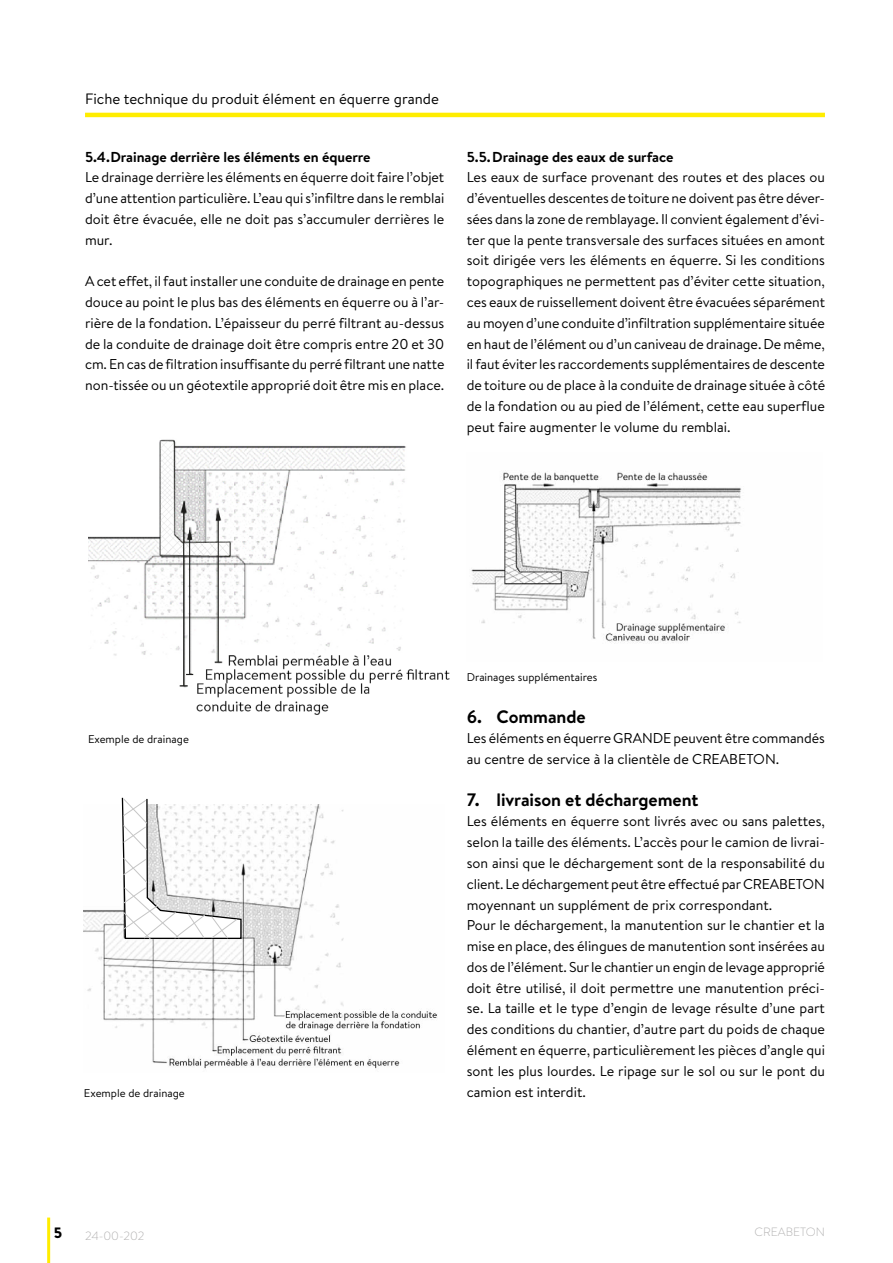
<style>
.page{position:relative;width:893px;height:1263px;background:#fff}
.page>*{position:absolute;margin:0;border:0;box-sizing:border-box;transform-origin:0 0}
.t1{font:700 18px "Brandon Text";letter-spacing:-.005em;color:#000}
.t2{font:15px "Brandon Text";color:#000}
.t3{font:900 15px "Brandon Text";color:#000}
.t4{font:700 14.4px "Brandon Text";letter-spacing:-.005em;color:#000}
.t5{font:14.25px/20.9px "Brandon Text";color:#000;text-align:justify}
.t6{font:300 12px "Brandon Text";color:#b3b2b2}
.t7{font:11.25px "Brandon Text";color:#000}
</style>
<div class="page">
<hr style="left:47px;top:1217px;width:3px;height:46px;background:#ffed00">
<hr style="left:85px;top:113px;width:740px;height:4px;background:#ffed00">
<img style="left:88px;top:439px;width:362px;height:276px">
<img style="left:84px;top:804px;width:353px;height:265px">
<svg style="left:121px;top:797px;width:121px;height:143px"></svg>
<img style="left:471px;top:471px;width:270px;height:173px">
<p class="t2" style="left:85px;top:89px;width:355px">Fiche technique du produit élément en équerre grande</p>
<p class="t4" style="left:85px;top:147px;width:287px">5.4.Drainage derrière les éléments en équerre</p>
<p class="t5" style="left:85px;top:167px;width:361px">Le drainage derrière les éléments en équerre doit faire l’objet d’une attention particulière. L’eau qui s’infiltre dans le remblai doit être évacuée, elle ne doit pas s’accumuler derrières le mur.</p>
<p class="t5" style="left:85px;top:271px;width:361px">A cet effet, il faut installer une conduite de drainage en pente douce au point le plus bas des éléments en équerre ou à l’ar&shy;rière de la fondation. L’épaisseur du perré filtrant au-dessus de la conduite de drainage doit être compris entre 20 et 30 cm. En cas de filtration insuffisante du perré filtrant une natte non-tissée ou un géotextile approprié doit être mis en place.</p>
<p class="t4" style="left:467px;top:147px;width:208px">5.5.Drainage des eaux de surface</p>
<p class="t5" style="left:467px;top:167px;width:360px">Les eaux de surface provenant des routes et des places ou d’éventuelles descentes de toiture ne doivent pas être déver&shy;sées dans la zone de remblayage. Il convient également d’évi&shy;ter que la pente transversale des surfaces situées en amont soit dirigée vers les éléments en équerre. Si les conditions topographiques ne permettent pas d’éviter cette situation, ces eaux de ruissellement doivent être évacuées séparément au moyen d’une conduite d’infiltration supplémentaire située en haut de l’élément ou d’un caniveau de drainage. De même, il faut éviter les raccordements supplémentaires de descente de toiture ou de place à la conduite de drainage située à côté de la fondation ou au pied de l’élément, cette eau superflue peut faire augmenter le volume du remblai.</p>
<p class="t7" style="left:88px;top:732px;width:102px">Exemple de drainage</p>
<p class="t7" style="left:84px;top:1085px;width:102px">Exemple de drainage</p>
<p class="t7" style="left:467px;top:669px;width:132px">Drainages supplémentaires</p>
<p class="t1" style="left:467px;top:704px;width:120px">6. Commande</p>
<p class="t5" style="left:467px;top:728px;width:360px">Les éléments en équerre GRANDE peuvent être commandés au centre de service à la clientèle de CREABETON.</p>
<p class="t1" style="left:467px;top:787px;width:233px">7. livraison et déchargement</p>
<p class="t5" style="left:467px;top:811px;width:360px;text-align:left">Les éléments en équerre sont livrés avec ou sans palettes, selon la taille des éléments. L’accès pour le camion de livrai&shy;son ainsi que le déchargement sont de la responsabilité du client. Le déchargement peut être effectué par CREABETON moyennant un supplément de prix correspondant.<br>Pour le déchargement, la manutention sur le chantier et la mise en place, des élingues de manutention sont insérées au dos de l’élément. Sur le chantier un engin de levage approprié doit être utilisé, il doit permettre une manutention préci&shy;se. La taille et le type d’engin de levage résulte d’une part des conditions du chantier, d’autre part du poids de chaque élément en équerre, particulièrement les pièces d’angle qui sont les plus lourdes. Le ripage sur le sol ou sur le pont du camion est interdit.</p>
<p class="t3" style="left:54px;top:1222px;width:10px">5</p>
<p class="t6" style="left:85px;top:1227px;width:61px">24-00-202</p>
<p class="t6" style="left:755px;top:1224px;width:72px">CREABETON</p>
</div>
